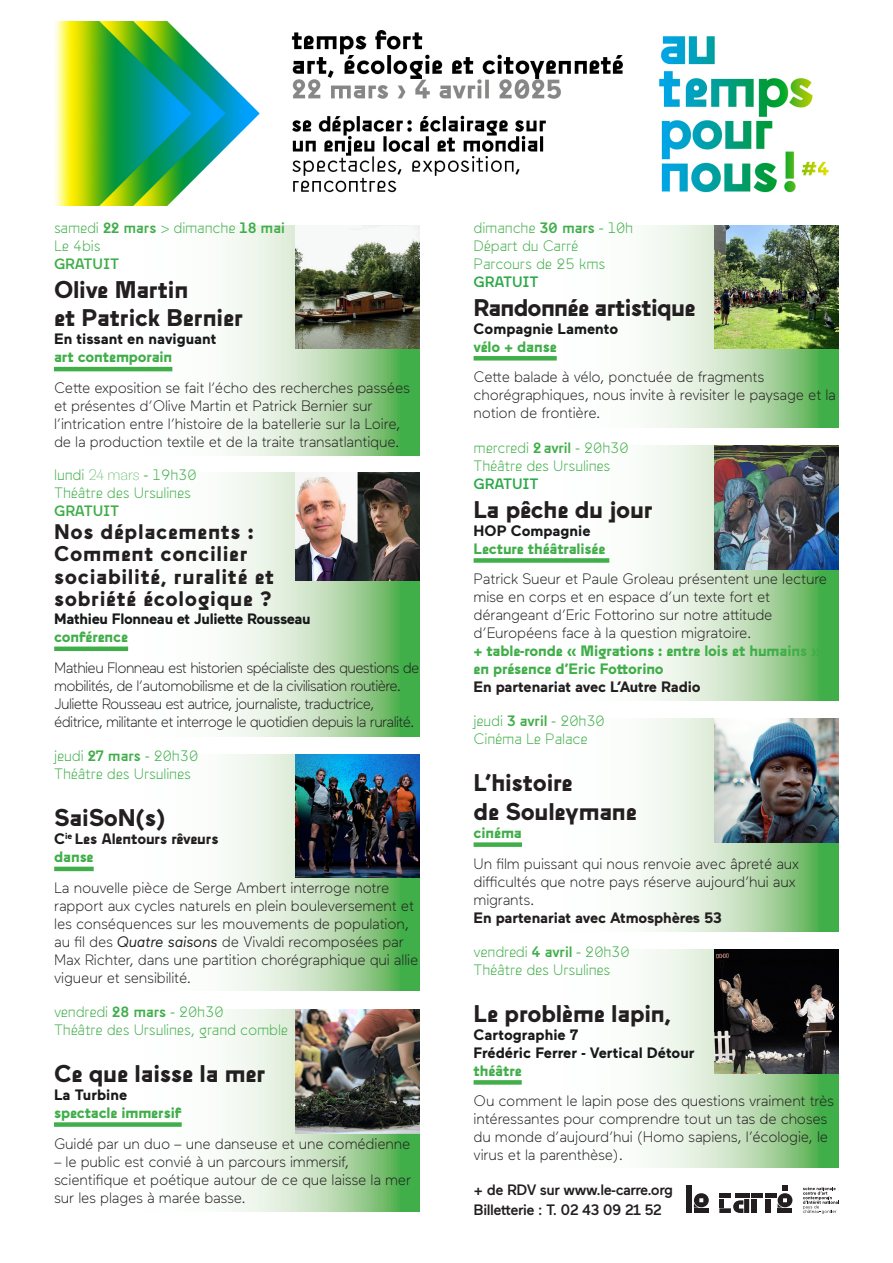
<style>
.page{position:relative;width:893px;height:1263px;background:#fff}
.page>*{position:absolute;margin:0;border:0;box-sizing:border-box;transform-origin:0 0}
._2-LIEU{font:700 24px/28.8px "Maax";letter-spacing:-.01em;color:#231f20}
._2-LIEU-2{font:700 24px "Maax";letter-spacing:-.03em;color:#231f20}
._2-LIEU-3{font:700 21px/22.5px "Maax";letter-spacing:.03em;color:#231f20}
._2-LIEU-4{font:300 15px/18px "Maax";letter-spacing:-.01em;color:#231f20}
._2-LIEU-5{font:300 15px "Maax";letter-spacing:-.01em;color:#40ae49}
._2-LIEU-6{font:300 15px/18px "Maax";letter-spacing:-.04em;color:#231f20}
._2-LIEU-7{font:700 15px "Maax";letter-spacing:-.01em;color:#40ae49}
._2-LIEU-8{font:700 15px "Maax";color:#18191a}
._2-LIEU-9{font:700 15px "Maax";letter-spacing:-.01em;color:#231f20}
._2-LIEU-10{font:500 15px "Maax";letter-spacing:-.03em;color:#231f20}
._2-LIEU-11{font:700 15px "Maax";letter-spacing:-.02em;color:#18191a}
._2-LIEU-12{font:500 15px "Maax";letter-spacing:-.01em;color:#2ca949}
._2-LIEU-13{font:500 15px "Maax";letter-spacing:-.01em;color:#40ae49}
.s1{font-weight:500}
.s2{font-family:"Labil Grotesk Fine";font-weight:400}
.s3{color:#18191a}
.s4{font-weight:400;font-style:italic}
</style>
<div class="page">
<svg style="left:54px;top:754px;width:366px;height:236px"></svg>
<hr style="left:54px;top:867px;width:40px;height:4px;background:#40ae49">
<svg style="left:649px;top:949px;width:190px;height:218px"></svg>
<div style="left:474px;top:1080px;width:48px;height:5px;background:#40ae49"></div>
<svg style="left:649px;top:719px;width:190px;height:212px"></svg>
<div style="left:474px;top:842px;width:48px;height:5px;background:#40ae49"></div>
<svg style="left:229px;top:1010px;width:190px;height:201px"></svg>
<div style="left:54px;top:1122px;width:128px;height:5px;background:#40ae49"></div>
<svg style="left:609px;top:446px;width:230px;height:255px"></svg>
<div style="left:474px;top:558px;width:135px;height:5px;background:#40ae49"></div>
<svg style="left:649px;top:225px;width:190px;height:202px"></svg>
<div style="left:474px;top:356px;width:83px;height:5px;background:#40ae49"></div>
<svg style="left:55px;top:473px;width:365px;height:263px"></svg>
<div style="left:54px;top:646px;width:74px;height:5px;background:#40ae49"></div>
<img style="left:295px;top:754px;width:125px;height:123px">
<img style="left:715px;top:949px;width:124px;height:124px">
<img style="left:715px;top:719px;width:124px;height:123px">
<img style="left:295px;top:1010px;width:124px;height:123px">
<img style="left:715px;top:446px;width:124px;height:123px">
<img style="left:715px;top:225px;width:124px;height:124px">
<img style="left:295px;top:473px;width:125px;height:107px">
<svg style="left:54px;top:225px;width:365px;height:230px"></svg>
<hr style="left:54px;top:367px;width:118px;height:4px;background:#40ae49">
<img style="left:295px;top:225px;width:125px;height:124px">
<img style="left:55px;top:21px;width:774px;height:185px">
<svg style="left:803px;top:1187px;width:36px;height:27px"></svg>
<div style="left:751px;top:1199px;width:6px;height:14px;background:#231f20"></div>
<hr style="left:751px;top:1194px;width:12px;height:4px;background:#231f20">
<hr style="left:735px;top:1194px;width:14px;height:4px;background:#231f20">
<div style="left:765px;top:1199px;width:5px;height:14px;background:#231f20"></div>
<div style="left:778px;top:1208px;width:14px;height:5px;background:#231f20"></div>
<hr style="left:765px;top:1194px;width:11px;height:4px;background:#231f20">
<div style="left:686px;top:1186px;width:5px;height:27px;background:#231f20"></div>
<div style="left:694px;top:1208px;width:14px;height:5px;background:#231f20"></div>
<svg style="left:719px;top:1199px;width:30px;height:14px"></svg>
<hr style="left:719px;top:1194px;width:12px;height:4px;background:#231f20">
<svg style="left:778px;top:1186px;width:14px;height:21px"></svg>
<svg style="left:694px;top:1193px;width:15px;height:14px"></svg>
<p class="_2-LIEU-5" style="left:54px;top:218px;width:232px">samedi <span class="s1">22 mars</span> &gt; dimanche <span class="s1">18 mai</span></p>
<p class="_2-LIEU-5" style="left:54px;top:236px;width:48px">Le 4bis</p>
<p class="_2-LIEU-13" style="left:54px;top:254px;width:67px">GRATUIT</p>
<p class="_2-LIEU" style="left:54px;top:274px;width:136px">Olive Martin</p>
<p class="_2-LIEU" style="left:54px;top:302px;width:191px">et Patrick Bernier</p>
<p class="_2-LIEU-8" style="left:54px;top:329px;width:164px">En tissant en naviguant</p>
<p class="_2-LIEU-7" style="left:54px;top:347px;width:120px">art contemporain</p>
<p class="_2-LIEU-4" style="left:54px;top:378px;width:357px">Cette exposition se fait l’écho des recherches passées et présentes d’Olive Martin et Patrick Bernier sur l’intrication entre l’histoire de la batellerie sur la Loire, de la production textile et de la traite transatlantique.</p>
<p class="_2-LIEU-5" style="left:54px;top:465px;width:144px">lundi <span class="s2">24 mars</span> - 19h30</p>
<p class="_2-LIEU-5" style="left:54px;top:483px;width:138px">Théâtre des Ursulines</p>
<p class="_2-LIEU-13" style="left:54px;top:501px;width:67px">GRATUIT</p>
<p class="_2-LIEU-3" style="left:54px;top:519px;width:222px">Nos déplacements :<br>Comment concilier sociabilité, ruralité et sobriété écologique ?</p>
<p class="_2-LIEU-11" style="left:54px;top:609px;width:258px">Mathieu Flonneau et Juliette Rousseau</p>
<p class="_2-LIEU-7" style="left:54px;top:627px;width:75px">conférence</p>
<p class="_2-LIEU-6" style="left:54px;top:658px;width:367px">Mathieu Flonneau est historien spécialiste des questions de mobilités, de l’automobilisme et de la civilisation routière.</p>
<p class="_2-LIEU-6" style="left:54px;top:694px;width:362px">Juliette Rousseau est autrice, journaliste, traductrice, éditrice, militante et interroge le quotidien depuis la ruralité.</p>
<p class="_2-LIEU-5" style="left:54px;top:746px;width:146px">jeudi <span class="s1">27 mars</span> - 20h30</p>
<p class="_2-LIEU-5" style="left:54px;top:764px;width:138px">Théâtre des Ursulines</p>
<p class="_2-LIEU" style="left:54px;top:802px;width:113px">SaiSoN(s)</p>
<p class="_2-LIEU-9" style="left:54px;top:829px;width:166px"><span class="s3">C</span><sup>ie</sup> Les Alentours rêveurs</p>
<p class="_2-LIEU-7" style="left:54px;top:847px;width:41px">danse</p>
<p class="_2-LIEU-4" style="left:54px;top:878px;width:366px">La nouvelle pièce de Serge Ambert interroge notre rapport aux cycles naturels en plein bouleversement et les conséquences sur les mouvements de population, au fil des <span class="s4">Quatre saisons</span> de Vivaldi recomposées par Max Richter, dans une partition chorégraphique qui allie vigueur et sensibilité.</p>
<p class="_2-LIEU-5" style="left:54px;top:1002px;width:171px">vendredi <span class="s1">28 mars</span> - 20h30</p>
<p class="_2-LIEU-5" style="left:54px;top:1020px;width:236px">Théâtre des Ursulines, grand comble</p>
<p class="_2-LIEU" style="left:54px;top:1058px;width:213px">Ce que laisse la mer</p>
<p class="_2-LIEU-8" style="left:54px;top:1085px;width:75px">La Turbine</p>
<p class="_2-LIEU-7" style="left:54px;top:1103px;width:129px">spectacle immersif</p>
<p class="_2-LIEU-4" style="left:54px;top:1134px;width:358px">Guidé par un duo – une danseuse et une comédienne</p>
<p class="_2-LIEU-4" style="left:54px;top:1152px;width:359px">– le public est convié à un parcours immersif, scientifique et poétique autour de ce que laisse la mer sur les plages à marée basse.</p>
<p class="_2-LIEU-5" style="left:474px;top:218px;width:161px">dimanche <span class="s1">30 mars</span> - 10h</p>
<p class="_2-LIEU-5" style="left:474px;top:236px;width:106px">Départ du Carré</p>
<p class="_2-LIEU-5" style="left:474px;top:254px;width:133px">Parcours de 25 kms</p>
<p class="_2-LIEU-12" style="left:474px;top:272px;width:67px">GRATUIT</p>
<p class="_2-LIEU-2" style="left:474px;top:291px;width:223px">Randonnée artistique</p>
<p class="_2-LIEU-8" style="left:474px;top:318px;width:146px">Compagnie Lamento</p>
<p class="_2-LIEU-7" style="left:474px;top:336px;width:85px">vélo + danse</p>
<p class="_2-LIEU-4" style="left:474px;top:367px;width:364px">Cette balade à vélo, ponctuée de fragments chorégraphiques, nous invite à revisiter le paysage et la notion de frontière.</p>
<p class="_2-LIEU-5" style="left:474px;top:438px;width:157px">mercredi <span class="s1">2 avril</span> - 20h30</p>
<p class="_2-LIEU-5" style="left:474px;top:456px;width:138px">Théâtre des Ursulines</p>
<p class="_2-LIEU-12" style="left:474px;top:474px;width:67px">GRATUIT</p>
<p class="_2-LIEU" style="left:474px;top:494px;width:181px">La pêche du jour</p>
<p class="_2-LIEU-8" style="left:474px;top:521px;width:118px">HOP Compagnie</p>
<p class="_2-LIEU-7" style="left:474px;top:539px;width:133px">Lecture théâtralisée</p>
<p class="_2-LIEU-4" style="left:474px;top:570px;width:355px">Patrick Sueur et Paule Groleau présentent une lecture mise en corps et en espace d’un texte fort et dérangeant d’Eric Fottorino sur notre attitude d’Européens face à la question migratoire.</p>
<p class="_2-LIEU-7" style="left:474px;top:641px;width:349px">+ table-ronde « Migrations : entre lois et humains »</p>
<p class="_2-LIEU-7" style="left:474px;top:659px;width:192px">en présence d’Eric Fottorino</p>
<p class="_2-LIEU-9" style="left:474px;top:677px;width:228px">En partenariat avec L’Autre Radio</p>
<p class="_2-LIEU-5" style="left:474px;top:711px;width:133px">jeudi <span class="s1">3 avril</span> - 20h30</p>
<p class="_2-LIEU-5" style="left:474px;top:729px;width:115px">Cinéma Le Palace</p>
<p class="_2-LIEU" style="left:474px;top:767px;width:165px">L’histoire<br>de Souleymane</p>
<p class="_2-LIEU-7" style="left:474px;top:823px;width:50px">cinéma</p>
<p class="_2-LIEU-4" style="left:474px;top:854px;width:327px">Un film puissant qui nous renvoie avec âpreté aux difficultés que notre pays réserve aujourd’hui aux migrants.</p>
<p class="_2-LIEU-9" style="left:474px;top:907px;width:250px">En partenariat avec Atmosphères 53</p>
<p class="_2-LIEU-5" style="left:474px;top:942px;width:158px">vendredi <span class="s1">4 avril</span> - 20h30</p>
<p class="_2-LIEU-5" style="left:474px;top:960px;width:138px">Théâtre des Ursulines</p>
<p class="_2-LIEU" style="left:474px;top:998px;width:199px">Le problème lapin,</p>
<p class="_2-LIEU-8" style="left:474px;top:1024px;width:106px">Cartographie 7</p>
<p class="_2-LIEU-8" style="left:474px;top:1042px;width:223px">Frédéric Ferrer - Vertical Détour</p>
<p class="_2-LIEU-7" style="left:474px;top:1060px;width:50px">théâtre</p>
<p class="_2-LIEU-4" style="left:474px;top:1091px;width:362px">Ou comment le lapin pose des questions vraiment très intéressantes pour comprendre tout un tas de choses du monde d’aujourd’hui (Homo sapiens, l’écologie, le virus et la parenthèse).</p>
<p class="_2-LIEU-10" style="left:474px;top:1180px;width:201px">+ de RDV sur www.le-carre.org</p>
<p class="_2-LIEU-10" style="left:474px;top:1199px;width:190px">Billetterie : T. 02 43 09 21 52</p>
</div>
